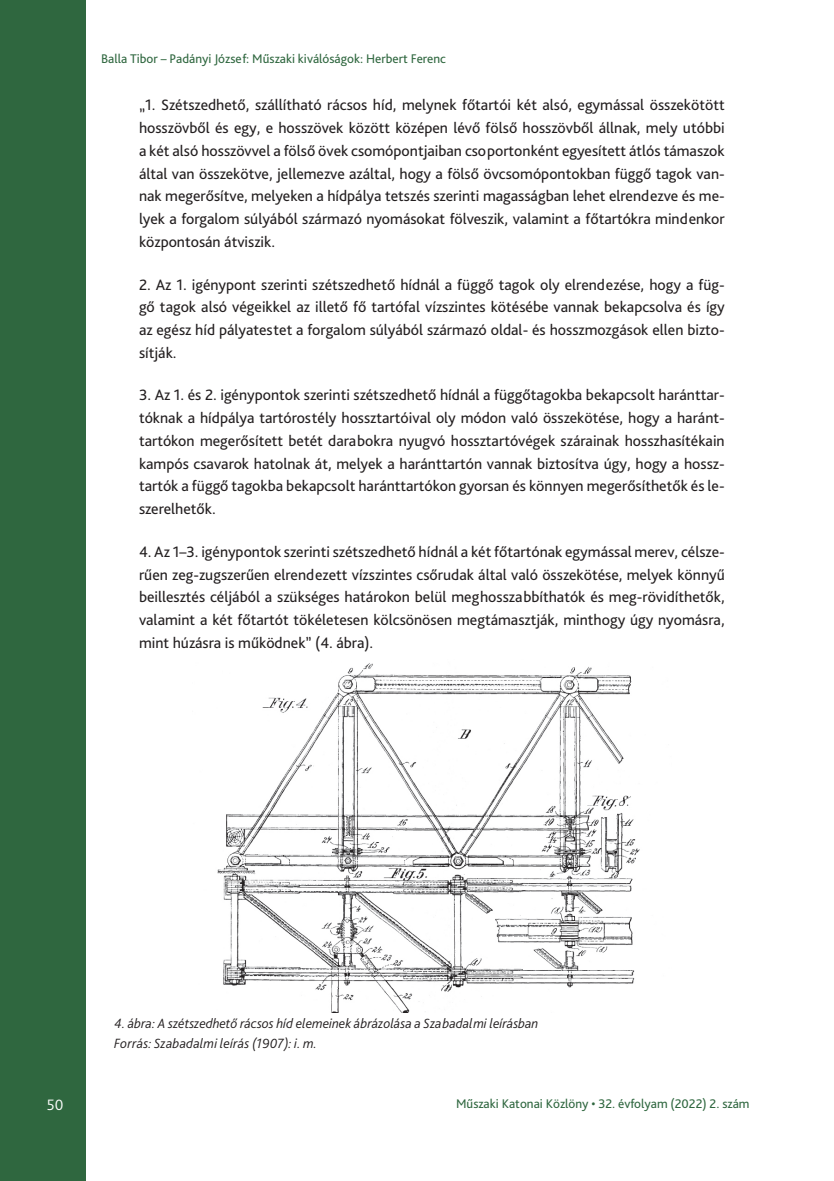
<style>
.page{position:relative;width:834px;height:1181px;background:#fff}
.page>*{position:absolute;margin:0;border:0;box-sizing:border-box;transform-origin:0 0}
.Body___Idézet{font:15.75px/22.8px "Bliss Pro";color:#231f20;text-align:justify}
.t1{font:300 15.75px "Bliss Pro";color:#fff}
.Ábra_címe{font:italic 300 14px "Bliss Pro";color:#231f20}
.ábra_forrás{font:italic 300 14px "Bliss Pro";letter-spacing:.01em;color:#231f20}
.t2{font:13.12px "Bliss Pro";color:#2f673f}
</style>
<div class="page">
<div style="left:0;top:0;width:85px;height:1181px;background:#2f673f"></div>
<img style="left:217px;top:663px;width:423px;height:349px">
<p class="t2" style="left:101px;top:50px;width:346px">Balla Tibor – Padányi József: Műszaki kiválóságok: Herbert Ferenc</p>
<p class="Body___Idézet" style="left:139px;top:93px;width:587px">„1. Szétszedhető, szállítható rácsos híd, melynek főtartói két alsó, egymással összekötött hosszövből és egy, e hosszövek között középen lévő fölső hosszövből állnak, mely utóbbi a két alsó hosszövvel a fölső övek csomópontjaiban csoportonként egyesített átlós támaszok által van összekötve, jellemezve azáltal, hogy a fölső övcsomópontokban függő tagok van&shy;nak megerősítve, melyeken a hídpálya tetszés szerinti magasságban lehet elrendezve és me&shy;lyek a forgalom súlyából származó nyomásokat fölveszik, valamint a főtartókra mindenkor központosán átviszik.</p>
<p class="Body___Idézet" style="left:139px;top:272px;width:587px">2. Az 1. igénypont szerinti szétszedhető hídnál a függő tagok oly elrendezése, hogy a füg&shy;gő tagok alsó végeikkel az illető fő tartófal vízszintes kötésébe vannak bekapcsolva és így az egész híd pályatestet a forgalom súlyából származó oldal- és hosszmozgások ellen bizto&shy;sítják.</p>
<p class="Body___Idézet" style="left:139px;top:383px;width:587px">3. Az 1. és 2. igénypontok szerinti szétszedhető hídnál a függőtagokba bekapcsolt haránttar&shy;tóknak a hídpálya tartórostély hossztartóival oly módon való összekötése, hogy a haránt&shy;tartókon megerősített betét darabokra nyugvó hossztartóvégek szárainak hosszhasítékain kampós csavarok hatolnak át, melyek a haránttartón vannak biztosítva úgy, hogy a hossz&shy;tartók a függő tagokba bekapcsolt haránttartókon gyorsan és könnyen megerősíthetők és le&shy;szerelhetők.</p>
<p class="Body___Idézet" style="left:139px;top:540px;width:587px">4. Az 1–3. igénypontok szerinti szétszedhető hídnál a két főtartónak egymással merev, célsze&shy;rűen zeg-zugszerűen elrendezett vízszintes csőrudak által való összekötése, melyek könnyű beillesztés céljából a szükséges határokon belül meghosszabbíthatók és meg-rövidíthetők, valamint a két főtartót tökéletesen kölcsönösen megtámasztják, minthogy úgy nyomásra, mint húzásra is működnek” (4. ábra).</p>
<p class="Ábra_címe" style="left:114px;top:1015px;width:425px">4. ábra: A szétszedhető rácsos híd elemeinek ábrázolása a Szabadalmi leírásban</p>
<p class="ábra_forrás" style="left:114px;top:1034px;width:204px">Forrás: Szabadalmi leírás (1907): i. m.</p>
<p class="t1" style="left:47px;top:1095px;width:18px">50</p>
<p class="t2" style="left:456px;top:1095px;width:295px">Műszaki Katonai Közlöny • 32. évfolyam (2022) 2. szám</p>
</div>
